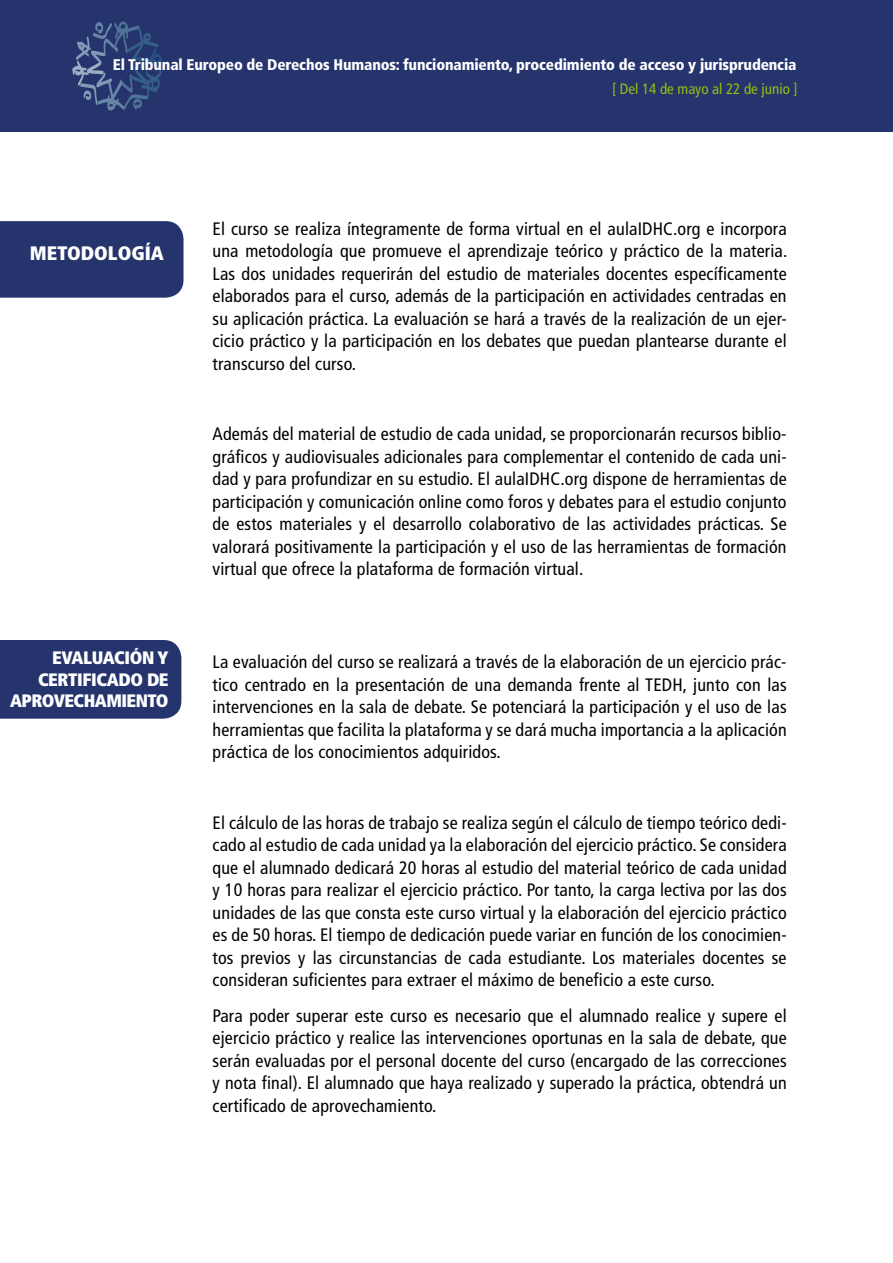
<style>
.page{position:relative;width:893px;height:1263px;background:#fff}
.page>*{position:absolute;margin:0;border:0;box-sizing:border-box;transform-origin:0 0}
.t1{font:900 condensed 19.5px "Frutiger LT Std";color:#fff}
.t2{font:condensed 18px/22.5px "Frutiger";letter-spacing:.01em;color:#000;text-align:justify}
.t3{font:900 condensed 18px/21.6px "Frutiger LT Std";letter-spacing:-.025em;color:#fff;text-align:right}
.t4{font:900 condensed 15.45px "Frutiger";letter-spacing:-.01em;color:#fff}
.t5{font:condensed 15px "Frutiger";color:#97be0d}
</style>
<div class="page">
<div style="left:0;top:0;width:893px;height:132px;background:#25346c"></div>
<svg style="left:72px;top:21px;width:90px;height:90px"></svg>
<div style="left:0;top:221px;width:184px;height:77px;background:#25346c"></div>
<div style="left:0;top:640px;width:181px;height:79px;background:#25346c"></div>
<p class="t4" style="left:113px;top:55px;width:685px">El Tribunal Europeo de Derechos Humanos: funcionamiento, procedimiento de acceso y jurisprudencia</p>
<p class="t5" style="left:612px;top:80px;width:187px">[ Del 14 de mayo al 22 de junio ]</p>
<p class="t1" style="left:30px;top:241px;width:135px">METODOLOGÍA</p>
<p class="t2" style="left:213px;top:217px;width:576px">El curso se realiza íntegramente de forma virtual en el aulaIDHC.org e incorpora una metodología que promueve el aprendizaje teórico y práctico de la materia.<br>Las dos unidades requerirán del estudio de materiales docentes específicamente elaborados para el curso, además de la participación en actividades centradas en su aplicación práctica. La evaluación se hará a través de la realización de un ejer&shy;cicio práctico y la participación en los debates que puedan plantearse durante el transcurso del curso.</p>
<p class="t2" style="left:213px;top:423px;width:576px">Además del material de estudio de cada unidad, se proporcionarán recursos biblio&shy;gráficos y audiovisuales adicionales para complementar el contenido de cada uni&shy;dad y para profundizar en su estudio. El aulaIDHC.org dispone de herramientas de participación y comunicación online como foros y debates para el estudio conjunto de estos materiales y el desarrollo colaborativo de las actividades prácticas. Se valorará positivamente la participación y el uso de las herramientas de formación virtual que ofrece la plataforma de formación virtual.</p>
<p class="t3" style="left:10px;top:647px;width:160px">EVALUACIÓN Y<br>CERTIFICADO DE<br>APROVECHAMIENTO</p>
<p class="t2" style="left:213px;top:651px;width:576px">La evaluación del curso se realizará a través de la elaboración de un ejercicio prác&shy;tico centrado en la presentación de una demanda frente al TEDH, junto con las intervenciones en la sala de debate. Se potenciará la participación y el uso de las herramientas que facilita la plataforma y se dará mucha importancia a la aplicación práctica de los conocimientos adquiridos.</p>
<p class="t2" style="left:213px;top:811px;width:576px">El cálculo de las horas de trabajo se realiza según el cálculo de tiempo teórico dedi&shy;cado al estudio de cada unidad ya la elaboración del ejercicio práctico. Se considera que el alumnado dedicará 20 horas al estudio del material teórico de cada unidad y 10 horas para realizar el ejercicio práctico. Por tanto, la carga lectiva por las dos unidades de las que consta este curso virtual y la elaboración del ejercicio práctico es de 50 horas. El tiempo de dedicación puede variar en función de los conocimien&shy;tos previos y las circunstancias de cada estudiante. Los materiales docentes se consideran suficientes para extraer el máximo de beneficio a este curso.</p>
<p class="t2" style="left:213px;top:1004px;width:576px">Para poder superar este curso es necesario que el alumnado realice y supere el ejercicio práctico y realice las intervenciones oportunas en la sala de debate, que serán evaluadas por el personal docente del curso (encargado de las correcciones y nota final). El alumnado que haya realizado y superado la práctica, obtendrá un certificado de aprovechamiento.</p>
</div>
